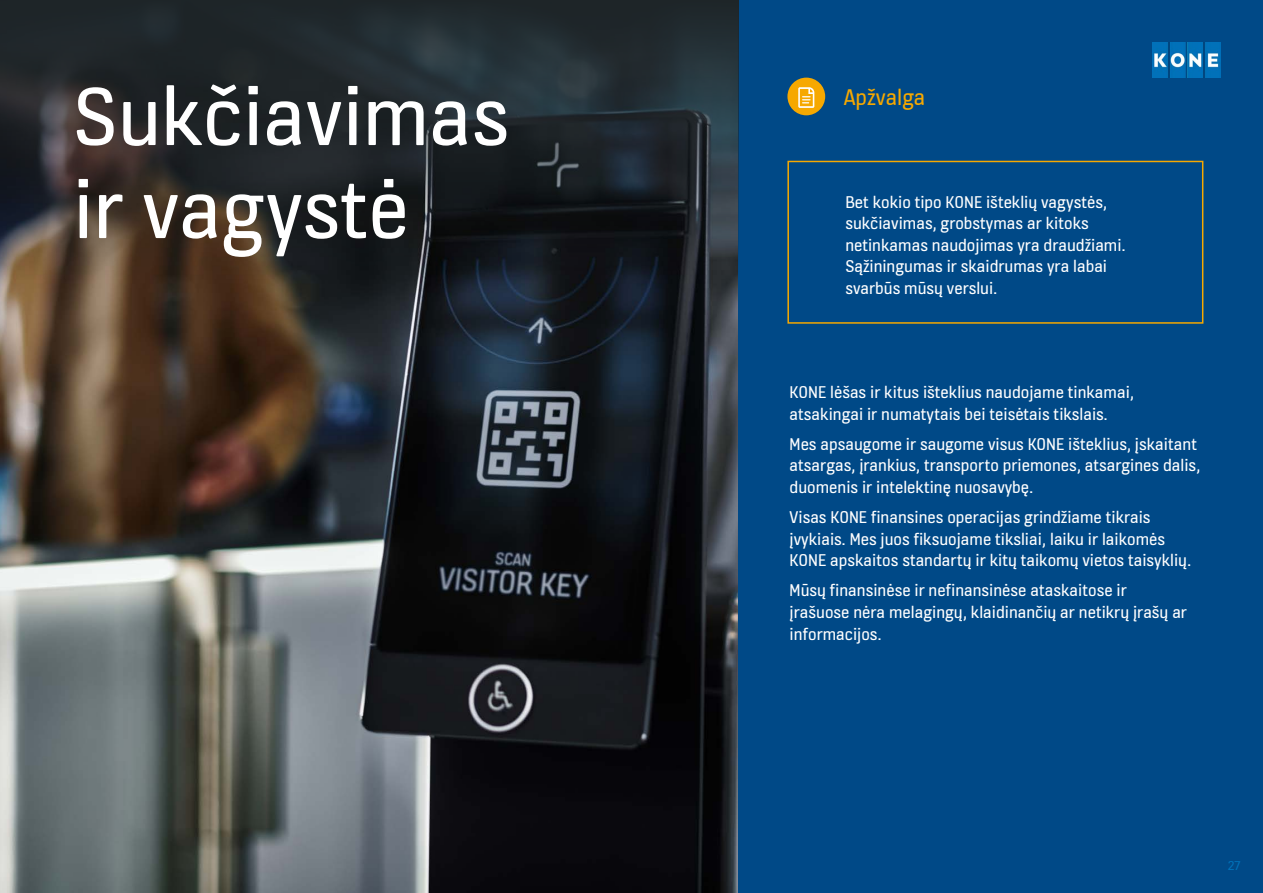
<style>
.page{position:relative;width:1263px;height:893px;background:#fff}
.page>*{position:absolute;margin:0;border:0;box-sizing:border-box;transform-origin:0 0}
.t1{font:88.5px/93px "KONE Information";color:#fff}
.t2{font:24px "KONE Information";color:#f6a800}
.t3{font:18px/21.6px "KONE Information";color:#fff}
.t4{font:13.5px "KONE Information";color:#0071b9}
</style>
<div class="page">
<img style="left:0;top:281px;width:738px;height:612px">
<div style="left:738px;top:0;width:525px;height:893px;background:#004987"></div>
<div style="left:787px;top:78px;width:38px;height:37px;background:#f6a800;border-radius:50%"></div>
<svg style="left:798px;top:87px;width:16px;height:21px"></svg>
<div style="left:787px;top:161px;width:416px;height:163px;border:2px solid #f6a800"></div>
<svg style="left:0;top:0;width:738px;height:281px;background:#25292b"></svg>
<img style="left:1152px;top:43px;width:68px;height:34px">
<h1 class="t1" style="left:73px;top:75px;width:438px">Sukčiavimas ir vagystė</h1>
<h2 class="t2" style="left:844px;top:80px;width:83px">Apžvalga</h2>
<p class="t3" style="left:845px;top:192px;width:282px">Bet kokio tipo KONE išteklių vagystės, sukčiavimas, grobstymas ar kitoks netinkamas naudojimas yra draudžiami.<br>Sąžiningumas ir skaidrumas yra labai svarbūs mūsų verslui.</p>
<p class="t3" style="left:790px;top:382px;width:346px">KONE lėšas ir kitus išteklius naudojame tinkamai, atsakingai ir numatytais bei teisėtais tikslais.</p>
<p class="t3" style="left:790px;top:434px;width:412px">Mes apsaugome ir saugome visus KONE išteklius, įskaitant atsargas, įrankius, transporto priemones, atsargines dalis, duomenis ir intelektinę nuosavybę.</p>
<p class="t3" style="left:790px;top:507px;width:403px">Visas KONE finansines operacijas grindžiame tikrais įvykiais. Mes juos fiksuojame tiksliai, laiku ir laikomės<br>KONE apskaitos standartų ir kitų taikomų vietos taisyklių.</p>
<p class="t3" style="left:790px;top:581px;width:399px">Mūsų finansinėse ir nefinansinėse ataskaitose ir įrašuose nėra melagingų, klaidinančių ar netikrų įrašų ar informacijos.</p>
<p class="t4" style="left:1228px;top:856px;width:14px">27</p>
</div>
